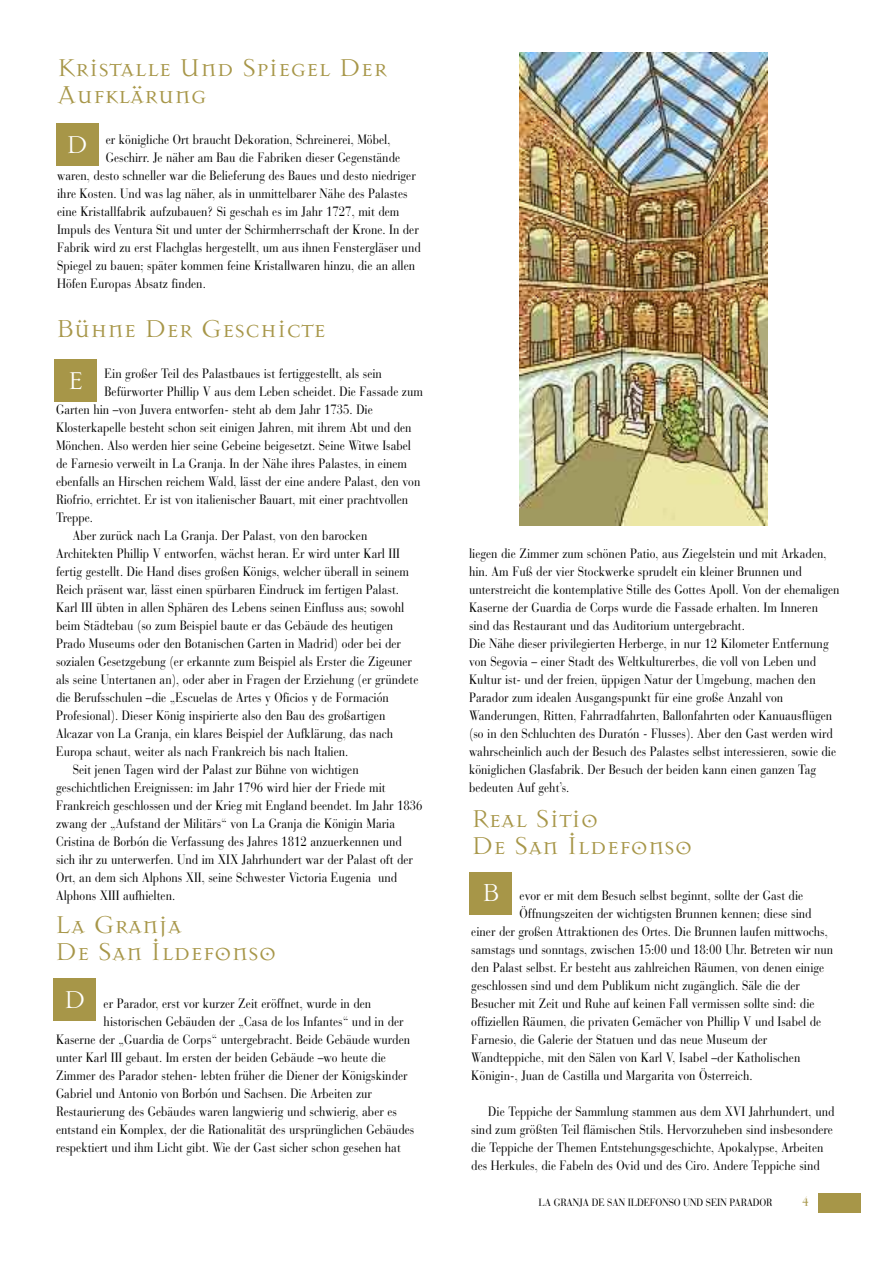
<style>
.page{position:relative;width:893px;height:1263px;background:#fff}
.page>*{position:absolute;margin:0;border:0;box-sizing:border-box;transform-origin:0 0}
.t1{font:27px/27px "Mason Alternate";color:#a79648}
.t2{font:27px "Mason Alternate";color:#fff}
.t3{font:13.5px/18px "Bauer Bodoni";color:#000;scale:.85 1}
.t4{font:13.5px "Bauer Bodoni";color:#a79648;scale:.9 1}
.t5{font:10.5px "Bauer Bodoni";letter-spacing:-.015em;color:#000;scale:.9 1}
</style>
<div class="page">
<div style="left:818px;top:1194px;width:42px;height:19px;background:#a79648"></div>
<div style="left:56px;top:123px;width:42px;height:43px;background:#a79648"></div>
<div style="left:55px;top:360px;width:42px;height:42px;background:#a79648"></div>
<div style="left:54px;top:978px;width:42px;height:43px;background:#a79648"></div>
<img style="left:519px;top:52px;width:249px;height:473px">
<div style="left:470px;top:872px;width:42px;height:42px;background:#a79648"></div>
<h1 class="t1" style="left:57px;top:54px;width:331px">Kristalle Und Spiegel Der<br>Aufklärung</h1>
<h1 class="t2" style="left:66px;top:128px;width:24px">D</h1>
<p class="t3" style="left:106px;top:132px;width:336px">er königliche Ort braucht Dekoration, Schreinerei, Möbel,</p>
<p class="t3" style="left:106px;top:150px;width:348px">Geschirr. Je näher am Bau die Fabriken dieser Gegenstände</p>
<p class="t3" style="left:57px;top:168px;width:424px">waren, desto schneller war die Belieferung des Baues und desto niedriger</p>
<p class="t3" style="left:57px;top:186px;width:414px">ihre Kosten. Und was lag näher, als in unmittelbarer Nähe des Palastes</p>
<p class="t3" style="left:57px;top:204px;width:404px">eine Kristallfabrik aufzubauen? Si geschah es im Jahr 1727, mit dem</p>
<p class="t3" style="left:57px;top:222px;width:427px">Impuls des Ventura Sit und unter der Schirmherrschaft der Krone. In der</p>
<p class="t3" style="left:57px;top:240px;width:429px">Fabrik wird zu erst Flachglas hergestellt, um aus ihnen Fenstergläser und</p>
<p class="t3" style="left:57px;top:258px;width:423px">Spiegel zu bauen; später kommen feine Kristallwaren hinzu, die an allen</p>
<p class="t3" style="left:57px;top:276px;width:176px">Höfen Europas Absatz finden.</p>
<h1 class="t1" style="left:56px;top:314px;width:271px">Bühne Der Geschicte</h1>
<h1 class="t2" style="left:68px;top:364px;width:18px">E</h1>
<p class="t3" style="left:105px;top:366px;width:328px">Ein großer Teil des Palastbaues ist fertiggestellt, als sein</p>
<p class="t3" style="left:105px;top:384px;width:376px">Befürworter Phillip V aus dem Leben scheidet. Die Fassade zum</p>
<p class="t3" style="left:56px;top:402px;width:374px">Garten hin –von Juvera entworfen- steht ab dem Jahr 1735. Die</p>
<p class="t3" style="left:56px;top:420px;width:420px">Klosterkapelle besteht schon seit einigen Jahren, mit ihrem Abt und den</p>
<p class="t3" style="left:56px;top:438px;width:419px">Mönchen. Also werden hier seine Gebeine beigesetzt. Seine Witwe Isabel</p>
<p class="t3" style="left:56px;top:456px;width:415px">de Farnesio verweilt in La Granja. In der Nähe ihres Palastes, in einem</p>
<p class="t3" style="left:56px;top:474px;width:430px">ebenfalls an Hirschen reichem Wald, lässt der eine andere Palast, den von</p>
<p class="t3" style="left:56px;top:492px;width:416px">Riofrio, errichtet. Er ist von italienischer Bauart, mit einer prachtvollen</p>
<p class="t3" style="left:56px;top:510px;width:45px">Treppe.</p>
<p class="t3" style="left:73px;top:528px;width:348px">Aber zurück nach La Granja. Der Palast, von den barocken</p>
<p class="t3" style="left:56px;top:546px;width:406px">Architekten Phillip V entworfen, wächst heran. Er wird unter Karl III</p>
<p class="t3" style="left:56px;top:564px;width:417px">fertig gestellt. Die Hand dises großen Königs, welcher überall in seinem</p>
<p class="t3" style="left:56px;top:582px;width:405px">Reich präsent war, lässt einen spürbaren Eindruck im fertigen Palast.</p>
<p class="t3" style="left:56px;top:600px;width:411px">Karl III übten in allen Sphären des Lebens seinen Einfluss aus; sowohl</p>
<p class="t3" style="left:56px;top:618px;width:398px">beim Städtebau (so zum Beispiel baute er das Gebäude des heutigen</p>
<p class="t3" style="left:56px;top:636px;width:407px">Prado Museums oder den Botanischen Garten in Madrid) oder bei der</p>
<p class="t3" style="left:56px;top:654px;width:420px">sozialen Gesetzgebung (er erkannte zum Beispiel als Erster die Zigeuner</p>
<p class="t3" style="left:56px;top:672px;width:428px">als seine Untertanen an), oder aber in Fragen der Erziehung (er gründete</p>
<p class="t3" style="left:56px;top:690px;width:393px">die Berufsschulen –die „Escuelas de Artes y Oficios y de Formación</p>
<p class="t3" style="left:56px;top:708px;width:389px">Profesional). Dieser König inspirierte also den Bau des großartigen</p>
<p class="t3" style="left:56px;top:726px;width:398px">Alcazar von La Granja, ein klares Beispiel der Aufklärung, das nach</p>
<p class="t3" style="left:56px;top:744px;width:345px">Europa schaut, weiter als nach Frankreich bis nach Italien.</p>
<p class="t3" style="left:73px;top:762px;width:338px">Seit jenen Tagen wird der Palast zur Bühne von wichtigen</p>
<p class="t3" style="left:56px;top:780px;width:389px">geschichtlichen Ereignissen: im Jahr 1796 wird hier der Friede mit</p>
<p class="t3" style="left:56px;top:798px;width:433px">Frankreich geschlossen und der Krieg mit England beendet. Im Jahr 1836</p>
<p class="t3" style="left:56px;top:816px;width:400px">zwang der „Aufstand der Militärs“ von La Granja die Königin Maria</p>
<p class="t3" style="left:56px;top:834px;width:408px">Cristina de Borbón die Verfassung des Jahres 1812 anzuerkennen und</p>
<p class="t3" style="left:56px;top:852px;width:421px">sich ihr zu unterwerfen. Und im XIX Jahrhundert war der Palast oft der</p>
<p class="t3" style="left:56px;top:870px;width:403px">Ort, an dem sich Alphons XII, seine Schwester Victoria Eugenia und</p>
<p class="t3" style="left:56px;top:888px;width:142px">Alphons XIII aufhielten.</p>
<h1 class="t1" style="left:55px;top:910px;width:223px">La Granja<br>De San Ildefonso</h1>
<h1 class="t2" style="left:64px;top:983px;width:24px">D</h1>
<p class="t3" style="left:104px;top:996px;width:316px">er Parador, erst vor kurzer Zeit eröffnet, wurde in den</p>
<p class="t3" style="left:104px;top:1014px;width:354px">historischen Gebäuden der „Casa de los Infantes“ und in der</p>
<p class="t3" style="left:56px;top:1032px;width:418px">Kaserne der „Guardia de Corps“ untergebracht. Beide Gebäude wurden</p>
<p class="t3" style="left:56px;top:1050px;width:390px">unter Karl III gebaut. Im ersten der beiden Gebäude –wo heute die</p>
<p class="t3" style="left:56px;top:1068px;width:415px">Zimmer des Parador stehen- lebten früher die Diener der Königskinder</p>
<p class="t3" style="left:56px;top:1086px;width:373px">Gabriel und Antonio von Borbón und Sachsen. Die Arbeiten zur</p>
<p class="t3" style="left:56px;top:1104px;width:403px">Restaurierung des Gebäudes waren langwierig und schwierig, aber es</p>
<p class="t3" style="left:56px;top:1122px;width:423px">entstand ein Komplex, der die Rationalität des ursprünglichen Gebäudes</p>
<p class="t3" style="left:56px;top:1140px;width:407px">respektiert und ihm Licht gibt. Wie der Gast sicher schon gesehen hat</p>
<p class="t3" style="left:469px;top:546px;width:437px">liegen die Zimmer zum schönen Patio, aus Ziegelstein und mit Arkaden, hin. Am Fuß der vier Stockwerke sprudelt ein kleiner Brunnen und unterstreicht die kontemplative Stille des Gottes Apoll. Von der ehemaligen Kaserne der Guardia de Corps wurde die Fassade erhalten. Im Inneren sind das Restaurant und das Auditorium untergebracht.<br>Die Nähe dieser privilegierten Herberge, in nur 12 Kilometer Entfernung von Segovia – einer Stadt des Weltkulturerbes, die voll von Leben und Kultur ist- und der freien, üppigen Natur der Umgebung, machen den Parador zum idealen Ausgangspunkt für eine große Anzahl von Wanderungen, Ritten, Fahrradfahrten, Ballonfahrten oder Kanuausflügen (so in den Schluchten des Duratón - Flusses). Aber den Gast werden wird wahrscheinlich auch der Besuch des Palastes selbst interessieren, sowie die königlichen Glasfabrik. Der Besuch der beiden kann einen ganzen Tag bedeuten Auf geht’s.</p>
<h1 class="t1" style="left:471px;top:804px;width:223px">Real Sitio<br>De San Ildefonso</h1>
<h1 class="t2" style="left:482px;top:876px;width:19px">B</h1>
<p class="t3" style="left:520px;top:888px;width:335px">evor er mit dem Besuch selbst beginnt, sollte der Gast die</p>
<p class="t3" style="left:520px;top:906px;width:345px">Öffnungszeiten der wichtigsten Brunnen kennen; diese sind</p>
<p class="t3" style="left:471px;top:924px;width:421px">einer der großen Attraktionen des Ortes. Die Brunnen laufen mittwochs,</p>
<p class="t3" style="left:471px;top:942px;width:427px">samstags und sonntags, zwischen 15:00 und 18:00 Uhr. Betreten wir nun</p>
<p class="t3" style="left:471px;top:960px;width:417px">den Palast selbst. Er besteht aus zahlreichen Räumen, von denen einige</p>
<p class="t3" style="left:471px;top:978px;width:388px">geschlossen sind und dem Publikum nicht zugänglich. Säle die der</p>
<p class="t3" style="left:471px;top:996px;width:405px">Besucher mit Zeit und Ruhe auf keinen Fall vermissen sollte sind: die</p>
<p class="t3" style="left:471px;top:1014px;width:413px">offiziellen Räumen, die privaten Gemächer von Phillip V und Isabel de</p>
<p class="t3" style="left:471px;top:1032px;width:350px">Farnesio, die Galerie der Statuen und das neue Museum der</p>
<p class="t3" style="left:471px;top:1050px;width:389px">Wandteppiche, mit den Sälen von Karl V, Isabel –der Katholischen</p>
<p class="t3" style="left:471px;top:1068px;width:332px">Königin-, Juan de Castilla und Margarita von Österreich.</p>
<p class="t3" style="left:471px;top:1104px;width:429px;text-indent:17px">Die Teppiche der Sammlung stammen aus dem XVI Jahrhundert, und sind zum größten Teil flämischen Stils. Hervorzuheben sind insbesondere die Teppiche der Themen Entstehungsgeschichte, Apokalypse, Arbeiten des Herkules, die Fabeln des Ovid und des Ciro. Andere Teppiche sind</p>
<p class="t5" style="left:539px;top:1199px;width:261px">LA GRANJA DE SAN ILDEFONSO UND SEIN PARADOR</p>
<p class="t4" style="left:802px;top:1197px;width:9px">4</p>
</div>
